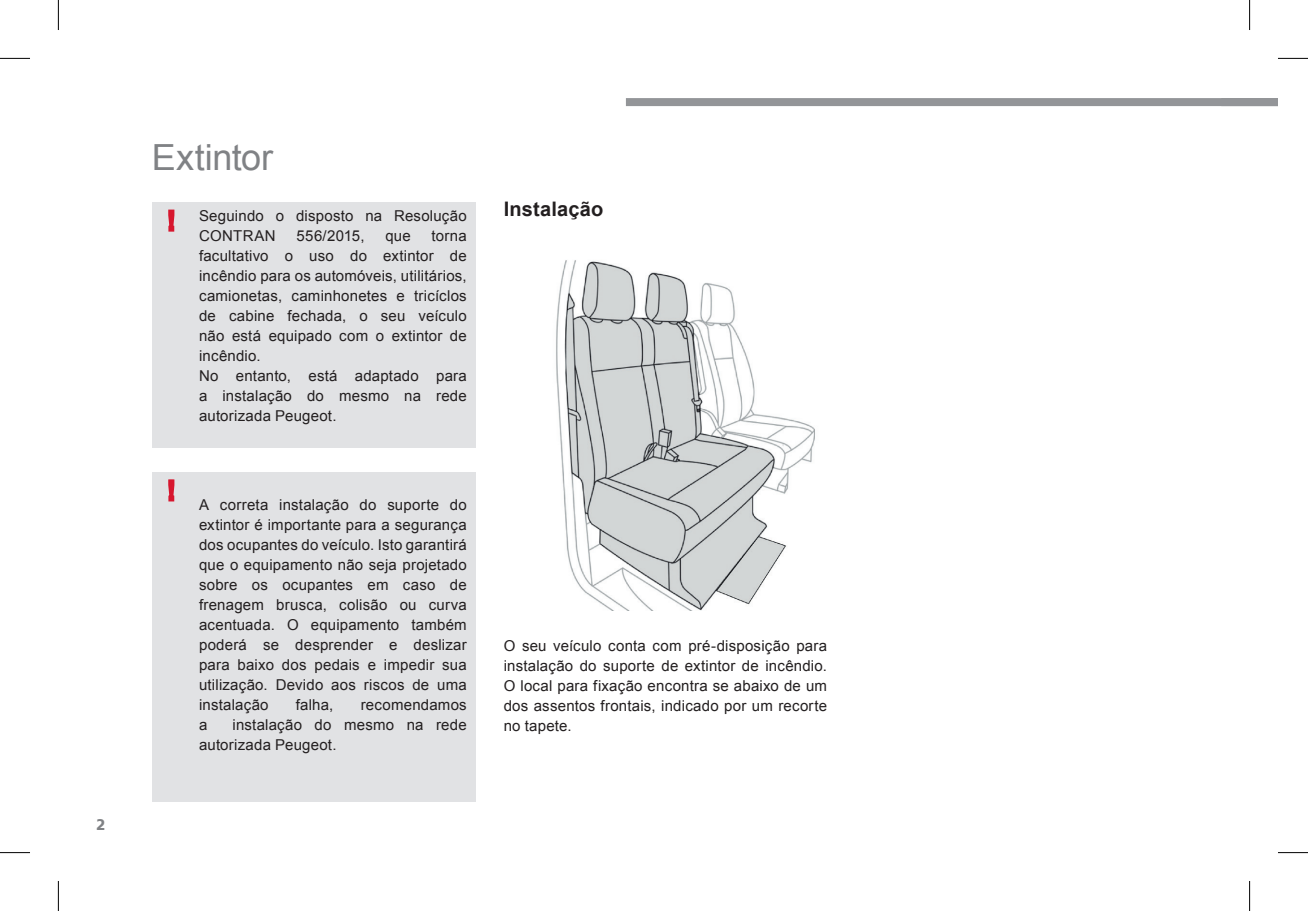
<style>
.page{position:relative;width:1308px;height:911px;background:#fff}
.page>*{position:absolute;margin:0;border:0;box-sizing:border-box;transform-origin:0 0}
.t1{font:36px "Arial";letter-spacing:-.005em;color:#808285}
.t2{font:700 28px "Arial";color:#d7162e}
.t3{font:700 20px "Arial";letter-spacing:.01em;color:#231f20}
.t4{font:700 16px "Peugeot";color:#808285}
.t5{font:15px/20px "Arial";letter-spacing:.015em;color:#231f20}
</style>
<div class="page">
<div style="left:626px;top:98px;width:651px;height:8px;background:#939598"></div>
<div style="left:152px;top:202px;width:323px;height:245px;background:#e1e2e4"></div>
<svg style="left:168px;top:209px;width:7px;height:23px"></svg>
<img style="left:556px;top:260px;width:259px;height:350px">
<div style="left:152px;top:471px;width:323px;height:330px;background:#e1e2e4"></div>
<svg style="left:168px;top:479px;width:7px;height:23px"></svg>
<hr style="left:0;top:58px;width:30px;height:1px;background:#000">
<hr style="left:1277px;top:58px;width:30px;height:1px;background:#000">
<hr style="left:0;top:852px;width:30px;height:1px;background:#000">
<hr style="left:1277px;top:852px;width:30px;height:1px;background:#000">
<hr style="left:58px;top:0;width:1px;height:30px;background:#000">
<hr style="left:58px;top:880px;width:1px;height:30px;background:#000">
<hr style="left:1249px;top:0;width:1px;height:30px;background:#000">
<hr style="left:1249px;top:880px;width:1px;height:30px;background:#000">
<p class="t4" style="left:96px;top:813px;width:11px">2</p>
<h1 class="t1" style="left:152px;top:133px;width:123px">Extintor</h1>
<h2 class="t2" style="left:167px;top:202px;width:11px">!</h2>
<h2 class="t2" style="left:167px;top:472px;width:11px">!</h2>
<p class="t5" style="left:199px;top:206px;width:269px">Seguindo o disposto na Resolução<br>CONTRAN</p>
<p class="t5" style="left:296px;top:226px;width:69px">556/2015,</p>
<p class="t5" style="left:385px;top:226px;width:27px">que</p>
<p class="t5" style="left:199px;top:226px;width:269px;text-indent:232px">torna facultativo o uso do extintor de incêndio para os automóveis, utilitários, camionetas, caminhonetes e tricíclos de cabine fechada, o seu veículo não está equipado com o extintor de incêndio.<br>No entanto, está adaptado para a instalação do mesmo na rede autorizada Peugeot.</p>
<p class="t5" style="left:199px;top:495px;width:269px;text-align:justify">A correta instalação do suporte do extintor é importante para a segurança dos ocupantes do veículo. Isto garantirá que o equipamento não seja projetado sobre os ocupantes em caso de frenagem brusca, colisão ou curva acentuada. O equipamento também poderá se desprender e deslizar para baixo dos pedais e impedir sua utilização. Devido aos riscos de uma instalação</p>
<p class="t5" style="left:296px;top:695px;width:39px">falha,</p>
<p class="t5" style="left:361px;top:695px;width:107px">recomendamos</p>
<p class="t5" style="left:199px;top:715px;width:269px;text-indent:33px">instalação do mesmo na rede autorizada Peugeot.</p>
<p class="t5" style="left:199px;top:715px;width:10px">a</p>
<h3 class="t3" style="left:503px;top:196px;width:101px">Instalação</h3>
<p class="t5" style="left:503px;top:636px;width:325px;text-align:justify">O seu veículo conta com pré-disposição para instalação do suporte de extintor de incêndio.<br>O local para fixação encontra se abaixo de um dos assentos frontais, indicado por um recorte no tapete.</p>
</div>
